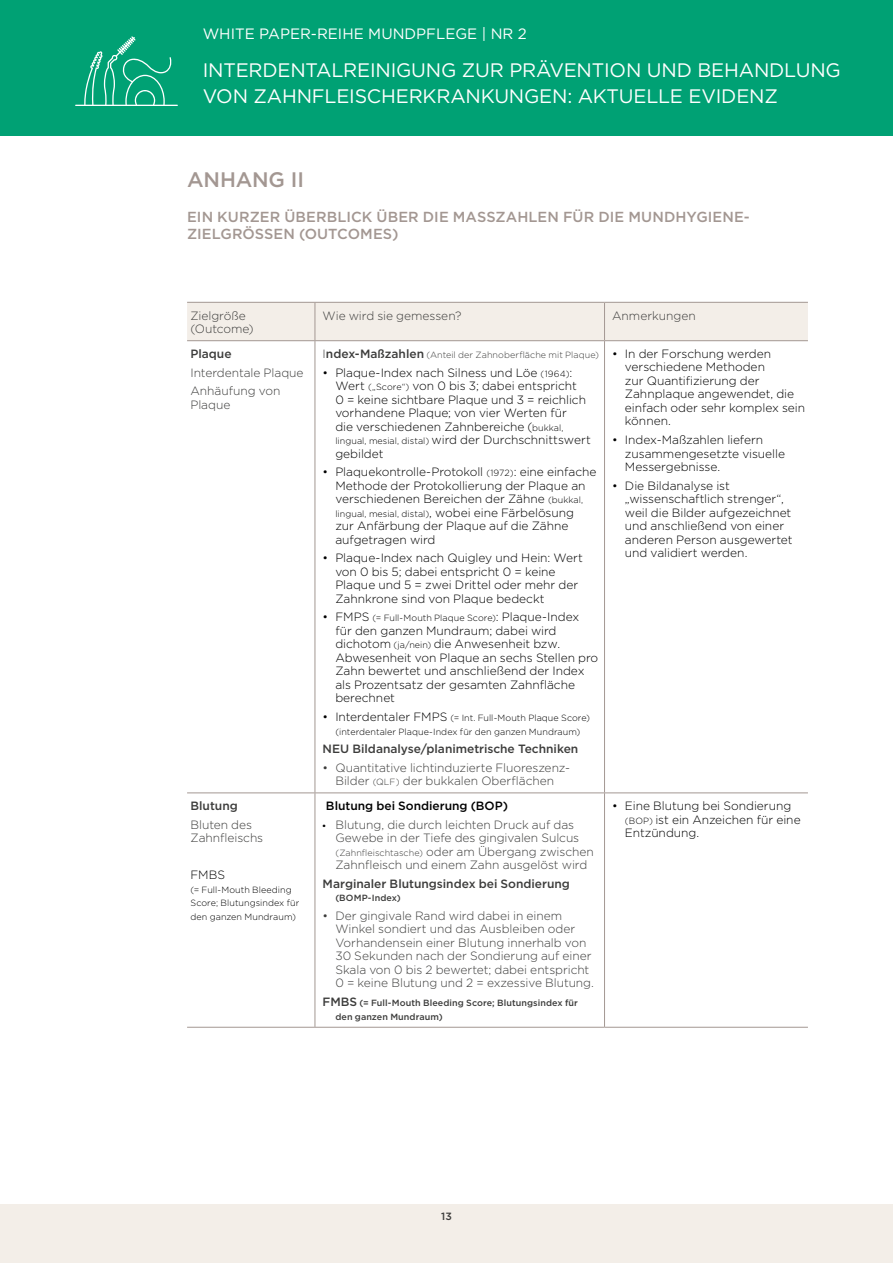
<style>
.page{position:relative;width:893px;height:1263px;background:#fff}
.page>*{position:absolute;margin:0;border:0;box-sizing:border-box;transform-origin:0 0}
.t1{font:500 21px "Gotham";letter-spacing:-.01em;color:#a39792}
.t2{font:19.5px/25.5px "Gotham";letter-spacing:-.01em;color:#fff}
.t3{font:15px "Gotham";color:#fff}
.t4{font:500 14.55px/17.4px "Gotham";letter-spacing:.005em;color:#a39792}
.t5{font:300 12px/13.5px "Gotham";letter-spacing:-.005em;color:#000}
.t6{font:300 12px/13.5px "Gotham";letter-spacing:-.005em;color:#3c3c3b}
.t7{font:500 12px "Gotham";color:#3c3c3b}
.t8{font:500 12px "Gotham";color:#000}
.t9{font:500 10.5px "Gotham";color:#3c3c3b}
.t10{font:300 9px/13.5px "Gotham";letter-spacing:.005em;color:#000;text-align:center}
.t11{font:500 9px/13.5px "Gotham";letter-spacing:.01em;color:#3c3c3b}
.t12{font:300 9px "Gotham";letter-spacing:.01em;color:#3c3c3b}
.s1{font-size:12px}
.s2{font-weight:500;font-size:12px}
.s3{font-size:9px}
.s4{font-family:"Myriad Pro";font-weight:400;color:#000}
</style>
<div class="page">
<div style="left:0;top:0;width:893px;height:136px;background:#00a174"></div>
<div style="left:0;top:1204px;width:893px;height:59px;background:#f3eee8"></div>
<div style="left:187px;top:303px;width:621px;height:37px;background:#f3eee8"></div>
<hr style="left:187px;top:302px;width:128px;height:1px;background:#a39792">
<hr style="left:315px;top:302px;width:289px;height:1px;background:#a39792">
<hr style="left:604px;top:302px;width:204px;height:1px;background:#a39792">
<hr style="left:187px;top:340px;width:128px;height:1px;background:#a39792">
<hr style="left:315px;top:340px;width:289px;height:1px;background:#a39792">
<hr style="left:604px;top:340px;width:204px;height:1px;background:#a39792">
<hr style="left:187px;top:792px;width:128px;height:1px;background:#a39792">
<hr style="left:315px;top:792px;width:289px;height:1px;background:#a39792">
<hr style="left:604px;top:792px;width:204px;height:1px;background:#a39792">
<hr style="left:187px;top:1027px;width:128px;height:1px;background:#a39792">
<hr style="left:315px;top:1027px;width:289px;height:1px;background:#a39792">
<hr style="left:604px;top:1027px;width:204px;height:1px;background:#a39792">
<hr style="left:315px;top:303px;width:1px;height:37px;background:#a39792">
<hr style="left:604px;top:303px;width:1px;height:37px;background:#a39792">
<hr style="left:315px;top:341px;width:1px;height:451px;background:#a39792">
<hr style="left:604px;top:341px;width:1px;height:451px;background:#a39792">
<hr style="left:315px;top:793px;width:1px;height:234px;background:#a39792">
<hr style="left:604px;top:793px;width:1px;height:234px;background:#a39792">
<svg style="left:75px;top:36px;width:103px;height:70px"></svg>
<p class="t3" style="left:203px;top:24px;width:326px">WHITE PAPER-REIHE MUNDPFLEGE | NR 2</p>
<h2 class="t2" style="left:203px;top:57px;width:640px">INTERDENTALREINIGUNG ZUR PRÄVENTION UND BEHANDLUNG<br>VON ZAHNFLEISCHERKRANKUNGEN: AKTUELLE EVIDENZ</h2>
<h1 class="t1" style="left:187px;top:166px;width:118px">ANHANG II</h1>
<p class="t4" style="left:187px;top:208px;width:564px">EIN KURZER ÜBERBLICK ÜBER DIE MASSZAHLEN FÜR DIE MUNDHYGIENE-<br>ZIELGRÖSSEN (OUTCOMES)</p>
<p class="t6" style="left:190px;top:308px;width:65px">Zielgröße (Outcome)</p>
<p class="t6" style="left:323px;top:308px;width:140px">Wie wird sie gemessen?</p>
<p class="t6" style="left:612px;top:308px;width:85px">Anmerkungen</p>
<p class="t7" style="left:190px;top:346px;width:43px">Plaque</p>
<p class="t6" style="left:190px;top:363px;width:115px;line-height:18.6px">Interdentale Plaque<br>Anhäufung von</p>
<p class="t6" style="left:190px;top:397px;width:41px">Plaque</p>
<p class="t12" style="left:323px;top:349px;width:278px"><span class="s1">I</span><span class="s2">ndex-Maßzahlen</span> (Anteil der Zahnoberfläche mit Plaque)</p>
<p class="t5" style="left:335px;top:365px;width:257px;text-indent:-13px">• Plaque- Index nach Silness und Löe <span class="s3">(1964)</span>:<br>Wert <span class="s3">(„Score“)</span> von 0 bis 3; dabei entspricht<br>0 = keine sichtbare Plaque und 3 = reichlich vorhandene Plaque; von vier Werten für<br>die verschiedenen Zahnbereiche (<span class="s3">bukkal, lingual, mesial, distal)</span> wird der Durchschnittswert gebildet</p>
<p class="t5" style="left:323px;top:465px;width:275px;text-align:center">• Plaquekontrolle- Protokoll <span class="s3">(1972)</span>: eine einfache<br>Methode der Protokollierung der Plaque an verschiedenen Bereichen der Zähne <span class="s3">(bukkal,</span></p>
<p class="t10" style="left:335px;top:506px;width:240px">lingual, mesial, distal)<span class="s1">, wobei eine Färbelösung</span></p>
<p class="t5" style="left:335px;top:519px;width:235px">zur Anfärbung der Plaque auf die Zähne aufgetragen wird</p>
<p class="t5" style="left:335px;top:551px;width:249px;text-indent:-13px">• Plaque- Index nach Quigley und Hein: Wert von 0 bis 5; dabei entspricht 0 = keine Plaque und 5 = zwei Drittel oder mehr der Zahnkrone sind von Plaque bedeckt</p>
<p class="t10" style="left:323px;top:611px;width:258px"><span class="s1">• FMPS</span> (= Full- Mouth Plaque Score)<span class="s1">: Plaque- Index</span></p>
<p class="t5" style="left:335px;top:624px;width:264px">für den ganzen Mundraum; dabei wird dichotom <span class="s3">(ja/nein)</span> die Anwesenheit bzw.<br>Abwesenheit von Plaque an sechs Stellen pro Zahn bewertet und anschließend der Index als Prozentsatz der gesamten Zahnfläche berechnet</p>
<p class="t10" style="left:323px;top:711px;width:269px"><span class="s1">• Interdentaler FMPS</span> (= Int. Full- Mouth Plaque Score) (interdentaler Plaque- Index für den ganzen Mundraum)</p>
<p class="t7" style="left:323px;top:741px;width:257px">NEU Bildanalyse/planimetrische Techniken</p>
<p class="t6" style="left:323px;top:760px;width:247px;text-align:center">• Quantitative lichtinduzierte Fluoreszenz-<br>Bilder <span class="s3">(QLF)</span> der bukkalen Oberflächen</p>
<p class="t5" style="left:625px;top:347px;width:182px;text-indent:-13px">• In der Forschung werden verschiedene Methoden<br>zur Quantifizierung der<br>Zahnplaque angewendet, die einfach oder sehr komplex sein können.</p>
<p class="t5" style="left:625px;top:433px;width:162px;text-indent:-13px">• Index- Maßzahlen liefern zusammengesetzte visuelle<br>Messergebnisse.</p>
<p class="t5" style="left:625px;top:478px;width:169px;text-indent:-13px">• Die Bildanalyse ist „wissenschaftlich strenger“, weil die Bilder aufgezeichnet und anschließend von einer anderen Person ausgewertet und validiert werden.</p>
<p class="t7" style="left:190px;top:798px;width:49px">Blutung</p>
<p class="t6" style="left:190px;top:817px;width:74px">Bluten des<br>Zahnfleischs</p>
<p class="t5" style="left:190px;top:868px;width:36px">FMBS</p>
<p class="t10" style="left:190px;top:883px;width:110px;text-align:left">(= Full- Mouth Bleeding<br>Score; Blutungsindex für den ganzen Mundraum)</p>
<p class="t8" style="left:326px;top:798px;width:184px">Blutung bei Sondierung (BOP)</p>
<p class="t6" style="left:335px;top:817px;width:260px;text-indent:-13px"><span class="s4">•</span> Blutung, die durch leichten Druck auf das Gewebe in der Tiefe des gingivalen Sulcus <span class="s3">(Zahnfleischtasche)</span> oder am Übergang zwischen Zahnfleisch und einem Zahn ausgelöst wird</p>
<p class="t7" style="left:323px;top:876px;width:249px">Marginaler Blutungsindex bei Sondierung</p>
<p class="t11" style="left:335px;top:891px;width:67px">(BOMP-Index)</p>
<p class="t6" style="left:335px;top:909px;width:260px;text-indent:-13px">• Der gingivale Rand wird dabei in einem Winkel sondiert und das Ausbleiben oder Vorhandensein einer Blutung innerhalb von 30 Sekunden nach der Sondierung auf einer Skala von 0 bis 2 bewertet; dabei entspricht 0 = keine Blutung und 2 = exzessive Blutung.</p>
<p class="t11" style="left:335px;top:996px;width:244px;text-indent:-13px"><span class="s1">FMBS</span> (= Full-Mouth Bleeding Score; Blutungsindex für den ganzen Mundraum)</p>
<p class="t5" style="left:625px;top:799px;width:177px;text-indent:-13px">• Eine Blutung bei Sondierung <span class="s3">(BOP)</span> ist ein Anzeichen für eine<br>Entzündung.</p>
<p class="t9" style="left:441px;top:1210px;width:12px">13</p>
</div>
